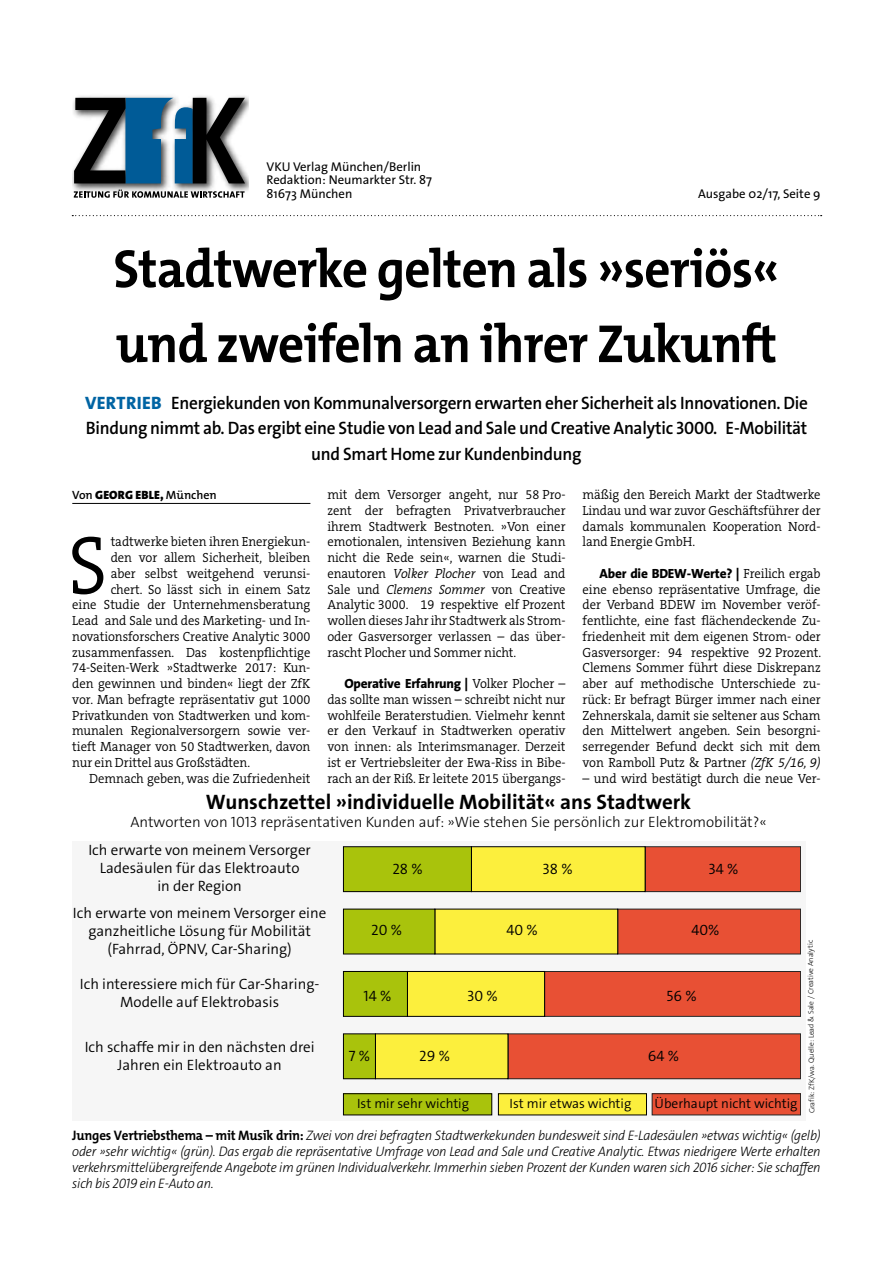
<style>
.page{position:relative;width:893px;height:1263px;background:#fff}
.page>*{position:absolute;margin:0;border:0;box-sizing:border-box;transform-origin:0 0}
.t1{font:83.4px "Zf K The Serif";color:#000;scale:.95 1}
.t2{font:700 54px/75px "The Mix B W7";letter-spacing:-.015em;color:#000;scale:.95 1}
.t3{font:700 21px "The Sans Os F";color:#000}
.t4{font:600 18px/25.5px "The Sans Os F";letter-spacing:-.015em;color:#000;text-align:center;scale:.96 1}
.t5{font:300 15px/18px "The Sans Os F";color:#000;text-align:center}
.t6{font:300 15px "The Sans Os F";color:#000}
.t7{font:italic 300 13.8px/15.8px "The Sans C4 s";letter-spacing:-.015em;color:#000;text-align:justify;scale:.95 1}
.t8{font:300 13.5px "The Sans Os F";color:#000}
.t9{font:13.35px/15.8px "Zf K The Serif";letter-spacing:-.005em;color:#000;text-align:justify;scale:.95 1}
.t10{font:800 13.35px "The Sans Os F";letter-spacing:-.015em;color:#000}
.t11{font:12.75px/13.5px "The Sans Os F";color:#000}
.t12{font:600 12px "The Mix B W6";color:#000}
.t13{font:300 7.5px "The Sans Os F";letter-spacing:-.01em;color:#000}
.s1{font-weight:800;color:#0064a3}
.s2{font-family:"The Mix B W9";font-weight:900}
.s3{font-family:"Zf K The Serif";font-weight:400}
.s4{font-style:italic}
.s5{font-family:"The Mix B W7";font-weight:700;font-style:normal}
</style>
<div class="page">
<img style="left:72px;top:96px;width:176px;height:97px">
<svg style="left:74px;top:98px;width:171px;height:85px"></svg>
<svg style="left:74px;top:189px;width:171px;height:9px"></svg>
<div style="left:72px;top:841px;width:734px;height:280px;background:#f6f6f6"></div>
<div style="left:645px;top:847px;width:156px;height:45px;background:#e85034"></div>
<div style="left:618px;top:909px;width:183px;height:45px;background:#e85034"></div>
<div style="left:545px;top:971px;width:256px;height:45px;background:#e85034"></div>
<div style="left:544px;top:971px;width:257px;height:46px;border:1px solid #000"></div>
<div style="left:508px;top:1034px;width:293px;height:45px;background:#e85034"></div>
<div style="left:471px;top:847px;width:174px;height:45px;background:#fcef3d"></div>
<div style="left:471px;top:846px;width:174px;height:46px;border:1px solid #000"></div>
<div style="left:435px;top:909px;width:183px;height:45px;background:#fcef3d"></div>
<div style="left:407px;top:971px;width:138px;height:45px;background:#fcef3d"></div>
<div style="left:407px;top:971px;width:138px;height:46px;border:1px solid #000"></div>
<div style="left:375px;top:1034px;width:133px;height:45px;background:#fcef3d"></div>
<div style="left:343px;top:847px;width:128px;height:45px;background:#a9c30c"></div>
<div style="left:343px;top:846px;width:129px;height:46px;border:1px solid #000"></div>
<div style="left:343px;top:909px;width:92px;height:45px;background:#a9c30c"></div>
<div style="left:343px;top:971px;width:64px;height:45px;background:#a9c30c"></div>
<div style="left:343px;top:971px;width:65px;height:46px;border:1px solid #000"></div>
<div style="left:343px;top:1034px;width:32px;height:45px;background:#a9c30c"></div>
<div style="left:343px;top:1033px;width:33px;height:46px;border:1px solid #000"></div>
<div style="left:343px;top:1094px;width:149px;height:21px;background:#a9c30c"></div>
<div style="left:343px;top:1093px;width:149px;height:22px;border:1px solid #000"></div>
<div style="left:652px;top:1094px;width:149px;height:21px;background:#e85034"></div>
<div style="left:498px;top:1094px;width:148px;height:21px;background:#fcef3d"></div>
<div style="left:498px;top:1093px;width:149px;height:22px;border:1px solid #000"></div>
<hr style="left:72px;top:503px;width:238px;height:1px;background:#000">
<svg style="left:72px;top:215px;width:750px;height:1px"></svg>
<p class="t11" style="left:267px;top:160px;width:167px">VKU Verlag München/Berlin<br>Redaktion: Neumarkter Str. 87<br>81673 München</p>
<p class="t11" style="left:698px;top:187px;width:124px">Ausgabe 02/17, Seite 9</p>
<h2 class="t2" style="left:113px;top:232px;width:703px">Stadtwerke gelten als »seriös« und zweifeln an ihrer Zukunft</h2>
<h3 class="t4" style="left:85px;top:390px;width:754px"><span class="s1">VERTRIEB</span> Energiekunden von Kommunalversorgern erwarten eher Sicherheit als Innovationen. Die<br>Bindung nimmt ab. Das ergibt eine Studie von Lead and Sale und Creative Analytic 3000. E-Mobilität und Smart Home zur Kundenbindung</h3>
<p class="t12" style="left:72px;top:487px;width:146px">Von <span class="s2">GEORG EBLE,</span> München</p>
<h1 class="t1" style="left:68px;top:512px;width:44px">S</h1>
<p class="t9" style="left:111px;top:534px;width:212px">tadtwerke bieten ihren Energiekun-</p>
<p class="t9" style="left:583px;top:487px;width:252px">mäßig den Bereich Markt der Stadtwerke Lindau und war zuvor Geschäftsführer der damals kommunalen Kooperation Nord&shy;land Energie GmbH.</p>
<p class="t10" style="left:600px;top:565px;width:223px">Aber die BDEW-Werte? | <span class="s3">Freilich ergab</span></p>
<p class="t9" style="left:583px;top:581px;width:253px">eine ebenso repräsentative Umfrage, die der Verband BDEW im November veröf&shy;fentlichte, eine fast flächendeckende Zu&shy;friedenheit mit dem eigenen Strom- oder Gasversorger: 94 respektive 92 Prozent.<br>Clemens Sommer führt diese Diskrepanz aber auf methodische Unterschiede zu&shy;rück: Er befragt Bürger immer nach einer Zehnerskala, damit sie seltener aus Scham den Mittelwert angeben. Sein besorgni&shy;serregender Befund deckt sich mit dem von Ramboll Putz &amp; Partner <span class="s4">(ZfK 5/16, 9)</span></p>
<p class="t9" style="left:583px;top:770px;width:252px">– und wird bestätigt durch die neue Ver-</p>
<h3 class="t3" style="left:206px;top:789px;width:487px">Wunschzettel »individuelle Mobilität« ans Stadtwerk</h3>
<p class="t6" style="left:130px;top:813px;width:638px">Antworten von 1013 repräsentativen Kunden auf: »Wie stehen Sie persönlich zur Elektromobilität?«</p>
<p class="t9" style="left:327px;top:487px;width:252px">mit dem Versorger angeht, nur 58 Pro&shy;zent der befragten Privatverbraucher ihrem Stadtwerk Bestnoten. »Von einer emotionalen, intensiven Beziehung kann nicht die Rede sein«, warnen die Studi&shy;enautoren <span class="s4">Volker Plocher</span> von Lead and Sale und <span class="s4">Clemens Sommer</span> von Creative Analytic 3000. 19 respektive elf Prozent wollen dieses Jahr ihr Stadtwerk als Strom&shy;oder Gasversorger verlassen – das über&shy;rascht Plocher und Sommer nicht.</p>
<p class="t10" style="left:344px;top:675px;width:223px">Operative Erfahrung | <span class="s3">Volker Plocher –</span></p>
<p class="t9" style="left:327px;top:692px;width:252px">das sollte man wissen – schreibt nicht nur wohlfeile Beraterstudien. Vielmehr kennt er den Verkauf in Stadtwerken operativ von innen: als Interimsmanager. Derzeit ist er Vertriebsleiter der Ewa-Riss in Bibe&shy;rach an der Riß. Er leitete 2015 übergangs-</p>
<p class="t9" style="left:111px;top:550px;width:212px">den vor allem Sicherheit, bleiben</p>
<p class="t9" style="left:111px;top:566px;width:212px">aber selbst weitgehend verunsi-</p>
<p class="t9" style="left:111px;top:581px;width:212px">chert. So lässt sich in einem Satz</p>
<p class="t9" style="left:72px;top:597px;width:252px">eine Studie der Unternehmensberatung</p>
<p class="t9" style="left:72px;top:613px;width:252px">Lead and Sale und des Marketing- und In-</p>
<p class="t9" style="left:72px;top:629px;width:252px">novationsforschers Creative Analytic 3000</p>
<p class="t9" style="left:72px;top:644px;width:252px">zusammenfassen. Das kostenpflichtige</p>
<p class="t9" style="left:72px;top:660px;width:252px">74-Seiten-Werk »Stadtwerke 2017: Kun-</p>
<p class="t9" style="left:72px;top:676px;width:252px">den gewinnen und binden« liegt der ZfK</p>
<p class="t9" style="left:72px;top:692px;width:252px">vor. Man befragte repräsentativ gut 1000</p>
<p class="t9" style="left:72px;top:707px;width:252px">Privatkunden von Stadtwerken und kom-</p>
<p class="t9" style="left:72px;top:723px;width:252px">munalen Regionalversorgern sowie ver-</p>
<p class="t9" style="left:72px;top:739px;width:252px">tieft Manager von 50 Stadtwerken, davon</p>
<p class="t9" style="left:72px;top:755px;width:189px">nur ein Drittel aus Großstädten.</p>
<p class="t9" style="left:89px;top:770px;width:234px">Demnach geben, was die Zufriedenheit</p>
<p class="t5" style="left:88px;top:841px;width:224px">Ich erwarte von meinem Versorger<br>Ladesäulen für das Elektroauto<br>in der Region</p>
<p class="t5" style="left:73px;top:904px;width:255px">Ich erwarte von meinem Versorger eine ganzheitliche Lösung für Mobilität (Fahrrad, ÖPNV, Car-Sharing)</p>
<p class="t5" style="left:80px;top:975px;width:241px">Ich interessiere mich für Car-Sharing-<br>Modelle auf Elektrobasis</p>
<p class="t5" style="left:85px;top:1038px;width:231px">Ich schaffe mir in den nächsten drei<br>Jahren ein Elektroauto an</p>
<p class="t5" style="left:392px;top:860px;width:32px">28 %</p>
<p class="t5" style="left:542px;top:860px;width:32px">38 %</p>
<p class="t5" style="left:708px;top:860px;width:31px">34 %</p>
<p class="t5" style="left:371px;top:921px;width:32px">20 %</p>
<p class="t5" style="left:506px;top:921px;width:33px">40 %</p>
<p class="t5" style="left:691px;top:921px;width:30px">40%</p>
<p class="t5" style="left:364px;top:987px;width:29px">14 %</p>
<p class="t5" style="left:467px;top:987px;width:32px">30 %</p>
<p class="t5" style="left:667px;top:987px;width:32px">56 %</p>
<p class="t5" style="left:349px;top:1047px;width:23px">7 %</p>
<p class="t5" style="left:419px;top:1047px;width:32px">29 %</p>
<p class="t5" style="left:648px;top:1047px;width:33px">64 %</p>
<p class="t8" style="left:357px;top:1095px;width:113px">Ist mir sehr wichtig</p>
<p class="t8" style="left:509px;top:1095px;width:123px">Ist mir etwas wichtig</p>
<p class="t8" style="left:655px;top:1095px;width:144px">Überhaupt nicht wichtig</p>
<p class="t13" style="left:806px;top:1113px;width:175px;rotate:-90deg">Grafik: ZfK/wa. Quelle: Lead &amp; Sale / Creative Analytic</p>
<p class="t7" style="left:72px;top:1128px;width:789px"><span class="s5">Junges Vertriebsthema – mit Musik drin:</span> Zwei von drei befragten Stadtwerkekunden bundesweit sind E-Ladesäulen »etwas wichtig« (gelb) oder »sehr wichtig« (grün). Das ergab die repräsentative Umfrage von Lead and Sale und Creative Analytic. Etwas niedrigere Werte erhalten verkehrsmittelübergreifende Angebote im grünen Individualverkehr. Immerhin sieben Prozent der Kunden waren sich 2016 sicher: Sie schaffen sich bis 2019 ein E-Auto an.</p>
</div>
